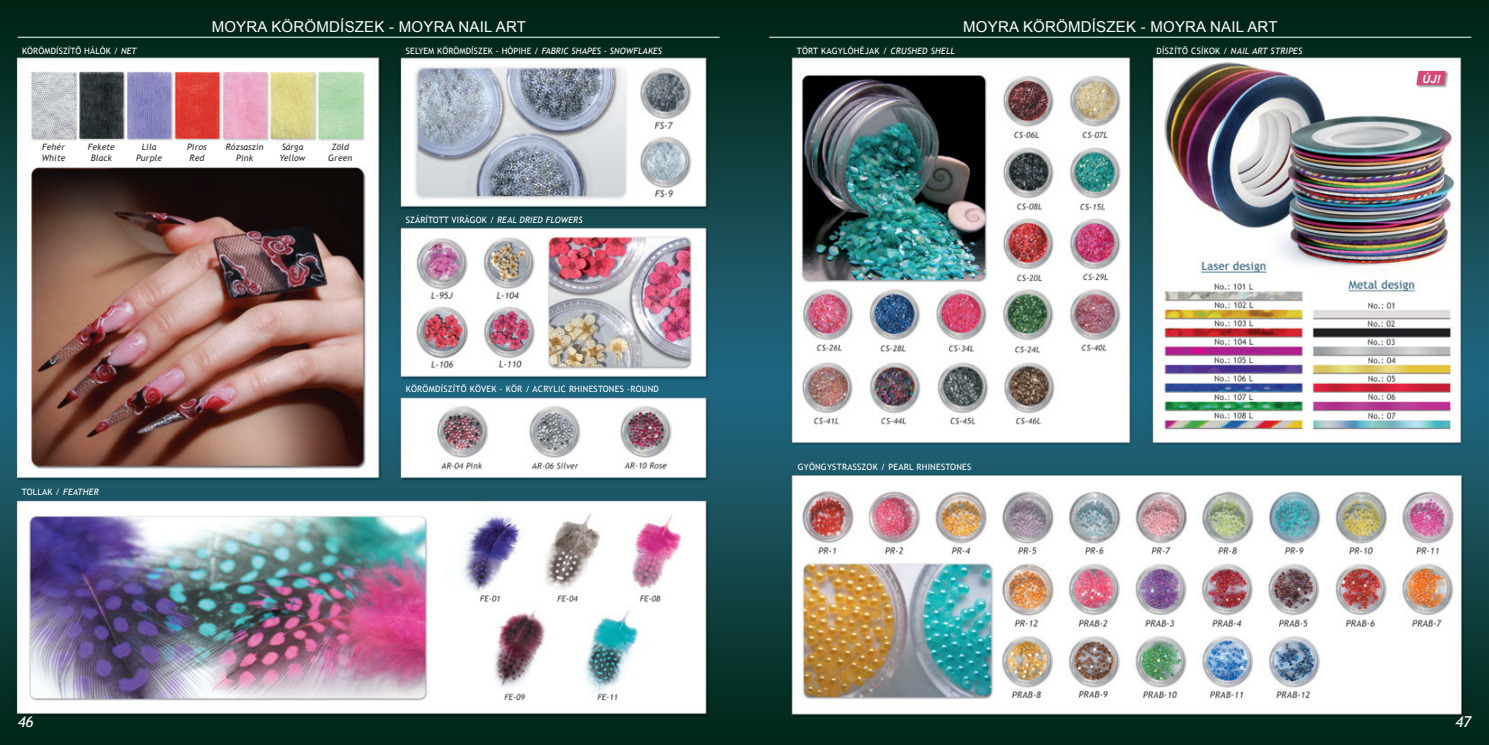
<style>
.page{position:relative;width:1489px;height:745px;background:#fff}
.page>*{position:absolute;margin:0;border:0;box-sizing:border-box;transform-origin:0 0}
.t1{font:15px "Arial";letter-spacing:.015em;color:#fff}
.t2{font:italic 15px "Trebuchet MS";color:#fff}
.t3{font:italic 700 11.25px "Arial";color:#fff}
.t4{font:8.75px "Trebuchet MS";letter-spacing:.025em;color:#fff}
.t5{font:italic 8.75px/11.2px "Trebuchet MS";letter-spacing:.01em;color:#312f30;text-align:center}
.s1{font-style:italic}
</style>
<div class="page">
<img style="left:0;top:0;width:1488px;height:744px">
<hr style="left:18px;top:37px;width:701px;height:1px;background:#fff">
<hr style="left:769px;top:37px;width:701px;height:1px;background:#fff">
<img style="left:1415px;top:70px;width:33px;height:18px">
<svg style="left:1416px;top:71px;width:29px;height:14px"></svg>
<h1 class="t1" style="left:212px;top:17px;width:316px">MOYRA KÖRÖMDÍSZEK - MOYRA NAIL ART</h1>
<h1 class="t1" style="left:963px;top:17px;width:316px">MOYRA KÖRÖMDÍSZEK - MOYRA NAIL ART</h1>
<p class="t4" style="left:22px;top:45px;width:116px">KÖRÖMDÍSZÍTŐ HÁLÓK / <span class="s1">NET</span></p>
<p class="t4" style="left:406px;top:45px;width:258px">SELYEM KÖRÖMDÍSZEK - HÓPIHE / <span class="s1">FABRIC SHAPES - SNOWFLAKES</span></p>
<p class="t5" style="left:42px;top:141px;width:25px;text-align:left">Fehér<br>White</p>
<p class="t5" style="left:88px;top:141px;width:29px">Fekete<br>Black</p>
<p class="t5" style="left:136px;top:141px;width:28px">Lila<br>Purple</p>
<p class="t5" style="left:187px;top:141px;width:21px;text-align:left">Piros<br>Red</p>
<p class="t5" style="left:226px;top:141px;width:39px">Rózsaszín<br>Pink</p>
<p class="t5" style="left:279px;top:141px;width:27px;text-align:left">Sárga<br>Yellow</p>
<p class="t5" style="left:328px;top:141px;width:26px">Zöld<br>Green</p>
<p class="t4" style="left:406px;top:215px;width:178px">SZÁRÍTOTT VIRÁGOK / <span class="s1">REAL DRIED FLOWERS</span></p>
<p class="t4" style="left:22px;top:486px;width:78px">TOLLAK / <span class="s1">FEATHER</span></p>
<p class="t4" style="left:406px;top:384px;width:254px">KÖRÖMDÍSZÍTŐ KÖVEK - KÖR / ACRYLIC RHINESTONES -ROUND</p>
<p class="t4" style="left:796px;top:45px;width:160px">TÖRT KAGYLÓHÉJAK / <span class="s1">CRUSHED SHELL</span></p>
<p class="t4" style="left:797px;top:461px;width:175px">GYÖNGYSTRASSZOK / PEARL RHINESTONES</p>
<p class="t4" style="left:1156px;top:45px;width:147px">DÍSZÍTŐ CSÍKOK / <span class="s1">NAIL ART STRIPES</span></p>
<p class="t3" style="left:1421px;top:71px;width:20px">ÚJ!</p>
<h1 class="t2" style="left:18px;top:712px;width:17px">46</h1>
<h1 class="t2" style="left:1455px;top:712px;width:17px">47</h1>
</div>
